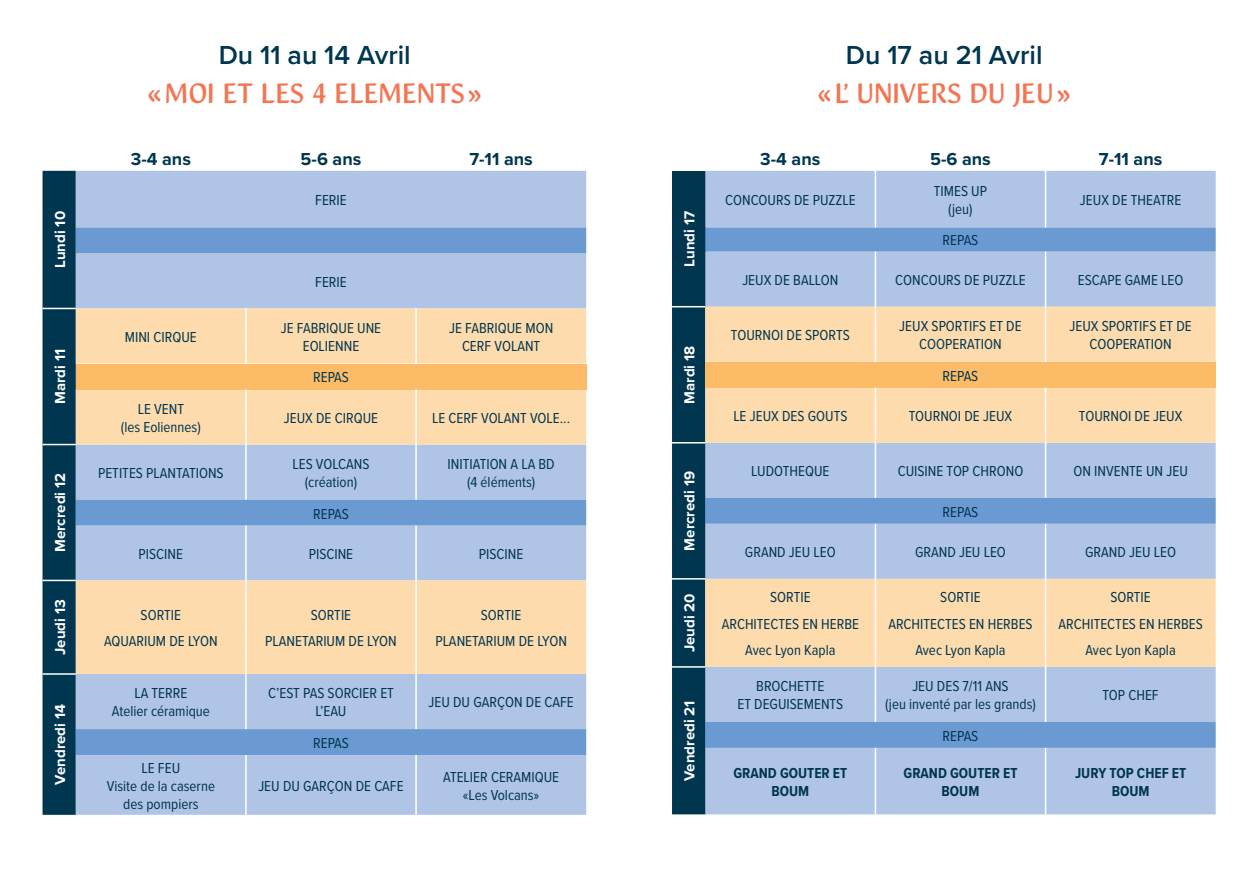
<style>
.page{position:relative;width:1259px;height:893px;background:#fff}
.page>*{position:absolute;margin:0;border:0;box-sizing:border-box;transform-origin:0 0}
.t1{font:27px "Muffin";color:#f37654}
.t2{font:600 27px "Proxima Nova";color:#013650}
.t3{font:700 18px "Proxima Nova";color:#013650}
.t4{font:15px/18px "Proxima Nova Cond";color:#013650;text-align:center}
.t5{font:700 15px "Proxima Nova";color:#fff}
.t6{font:700 15px "Proxima Nova Cond";color:#013650}
</style>
<div class="page">
<div style="left:43px;top:170px;width:543px;height:645px;background:#013650"></div>
<div style="left:76px;top:171px;width:510px;height:644px;background:#b0c5e5"></div>
<svg style="left:76px;top:227px;width:510px;height:528px;background:#99b7de"></svg>
<svg style="left:76px;top:308px;width:510px;height:366px;background:#d9cfc1"></svg>
<div style="left:76px;top:364px;width:510px;height:25px;background:#fcbc67"></div>
<hr style="left:43px;top:308px;width:33px;height:1px;background:#fff">
<hr style="left:43px;top:444px;width:33px;height:1px;background:#fff">
<hr style="left:43px;top:580px;width:33px;height:1px;background:#fff">
<hr style="left:43px;top:673px;width:33px;height:2px;background:#fff">
<hr style="left:245px;top:445px;width:2px;height:55px;background:#fff">
<hr style="left:245px;top:674px;width:2px;height:55px;background:#fff">
<hr style="left:245px;top:525px;width:2px;height:55px;background:#fff">
<hr style="left:245px;top:755px;width:2px;height:60px;background:#fff">
<hr style="left:415px;top:445px;width:2px;height:55px;background:#fff">
<hr style="left:415px;top:674px;width:2px;height:55px;background:#fff">
<hr style="left:415px;top:525px;width:2px;height:55px;background:#fff">
<hr style="left:415px;top:755px;width:2px;height:60px;background:#fff">
<hr style="left:245px;top:308px;width:2px;height:56px;background:#fff">
<hr style="left:245px;top:389px;width:2px;height:56px;background:#fff">
<hr style="left:415px;top:308px;width:2px;height:56px;background:#fff">
<hr style="left:415px;top:389px;width:2px;height:56px;background:#fff">
<hr style="left:245px;top:580px;width:2px;height:94px;background:#fff">
<hr style="left:415px;top:580px;width:2px;height:94px;background:#fff">
<div style="left:672px;top:171px;width:33px;height:136px;background:#013650"></div>
<div style="left:705px;top:171px;width:510px;height:643px;background:#b0c5e5"></div>
<svg style="left:705px;top:227px;width:510px;height:521px;background:#9ab7de"></svg>
<div style="left:672px;top:307px;width:33px;height:507px;background:#013650"></div>
<svg style="left:705px;top:307px;width:510px;height:360px;background:#d8cec2"></svg>
<div style="left:705px;top:362px;width:510px;height:26px;background:#fcbc67"></div>
<hr style="left:672px;top:306px;width:33px;height:1px;background:#fff">
<hr style="left:672px;top:442px;width:33px;height:1px;background:#fff">
<hr style="left:672px;top:578px;width:33px;height:2px;background:#fff">
<hr style="left:672px;top:666px;width:33px;height:2px;background:#fff">
<hr style="left:874px;top:171px;width:2px;height:56px;background:#fff">
<hr style="left:874px;top:443px;width:2px;height:55px;background:#fff">
<hr style="left:874px;top:667px;width:2px;height:55px;background:#fff">
<hr style="left:874px;top:252px;width:2px;height:55px;background:#fff">
<hr style="left:874px;top:524px;width:2px;height:55px;background:#fff">
<hr style="left:874px;top:748px;width:2px;height:66px;background:#fff">
<hr style="left:1044px;top:171px;width:2px;height:56px;background:#fff">
<hr style="left:1044px;top:443px;width:2px;height:55px;background:#fff">
<hr style="left:1044px;top:667px;width:2px;height:55px;background:#fff">
<hr style="left:1044px;top:252px;width:2px;height:55px;background:#fff">
<hr style="left:1044px;top:524px;width:2px;height:55px;background:#fff">
<hr style="left:1044px;top:748px;width:2px;height:66px;background:#fff">
<hr style="left:874px;top:307px;width:2px;height:55px;background:#fff">
<hr style="left:874px;top:388px;width:2px;height:55px;background:#fff">
<hr style="left:1044px;top:307px;width:2px;height:55px;background:#fff">
<hr style="left:1044px;top:388px;width:2px;height:55px;background:#fff">
<hr style="left:874px;top:579px;width:2px;height:88px;background:#fff">
<hr style="left:1044px;top:579px;width:2px;height:88px;background:#fff">
<p class="t2" style="left:219px;top:35px;width:194px">Du 11 au 14 Avril</p>
<p class="t2" style="left:846px;top:35px;width:198px">Du 17 au 21 Avril</p>
<p class="t1" style="left:148px;top:76px;width:335px">«MOI ET LES 4 ELEMENTS»</p>
<p class="t1" style="left:818px;top:76px;width:254px">«L’ UNIVERS DU JEU»</p>
<p class="t3" style="left:131px;top:145px;width:62px">3-4 ans</p>
<p class="t3" style="left:301px;top:145px;width:62px">5-6 ans</p>
<p class="t3" style="left:469px;top:145px;width:65px">7-11 ans</p>
<p class="t5" style="left:49px;top:268px;width:58px;rotate:-90deg">Lundi 10</p>
<p class="t5" style="left:49px;top:404px;width:57px;rotate:-90deg">Mardi 11</p>
<p class="t5" style="left:49px;top:552px;width:81px;rotate:-90deg">Mercredi 12</p>
<p class="t4" style="left:315px;top:190px;width:33px">FERIE</p>
<p class="t4" style="left:125px;top:327px;width:74px">MINI CIRQUE</p>
<p class="t4" style="left:138px;top:399px;width:48px">LE VENT</p>
<p class="t4" style="left:121px;top:417px;width:81px">(les Eoliennes)</p>
<p class="t4" style="left:98px;top:463px;width:127px">PETITES PLANTATIONS</p>
<p class="t4" style="left:315px;top:272px;width:33px">FERIE</p>
<p class="t4" style="left:281px;top:318px;width:102px">JE FABRIQUE UNE</p>
<p class="t4" style="left:303px;top:336px;width:58px">EOLIENNE</p>
<p class="t4" style="left:313px;top:368px;width:37px">REPAS</p>
<p class="t4" style="left:449px;top:318px;width:106px">JE FABRIQUE MON</p>
<p class="t4" style="left:462px;top:336px;width:80px">CERF VOLANT</p>
<p class="t4" style="left:284px;top:408px;width:96px">JEUX DE CIRQUE</p>
<p class="t4" style="left:432px;top:408px;width:139px">LE CERF VOLANT VOLE...</p>
<p class="t4" style="left:292px;top:454px;width:79px">LES VOLCANS</p>
<p class="t4" style="left:305px;top:472px;width:54px">(création)</p>
<p class="t4" style="left:313px;top:504px;width:37px">REPAS</p>
<p class="t4" style="left:447px;top:454px;width:109px">INITIATION A LA BD</p>
<p class="t4" style="left:467px;top:472px;width:70px">(4 éléments)</p>
<p class="t4" style="left:139px;top:544px;width:46px">PISCINE</p>
<p class="t4" style="left:309px;top:544px;width:46px">PISCINE</p>
<p class="t4" style="left:479px;top:544px;width:46px">PISCINE</p>
<p class="t5" style="left:49px;top:655px;width:57px;rotate:-90deg">Jeudi 13</p>
<p class="t4" style="left:141px;top:605px;width:42px">SORTIE</p>
<p class="t4" style="left:104px;top:632px;width:115px">AQUARIUM DE LYON</p>
<p class="t5" style="left:49px;top:785px;width:82px;rotate:-90deg">Vendredi 14</p>
<p class="t4" style="left:134px;top:684px;width:54px">LA TERRE</p>
<p class="t4" style="left:112px;top:702px;width:100px">Atelier céramique</p>
<p class="t4" style="left:141px;top:758px;width:40px">LE FEU</p>
<p class="t4" style="left:107px;top:776px;width:110px">Visite de la caserne</p>
<p class="t4" style="left:123px;top:794px;width:77px">des pompiers</p>
<p class="t4" style="left:311px;top:605px;width:42px">SORTIE</p>
<p class="t4" style="left:265px;top:632px;width:133px">PLANETARIUM DE LYON</p>
<p class="t4" style="left:481px;top:605px;width:42px">SORTIE</p>
<p class="t4" style="left:435px;top:632px;width:133px">PLANETARIUM DE LYON</p>
<p class="t4" style="left:268px;top:684px;width:127px">C’EST PAS SORCIER ET<br>L’EAU</p>
<p class="t4" style="left:428px;top:693px;width:147px">JEU DU GARÇON DE CAFE</p>
<p class="t4" style="left:313px;top:733px;width:37px">REPAS</p>
<p class="t4" style="left:258px;top:776px;width:147px">JEU DU GARÇON DE CAFE</p>
<p class="t4" style="left:443px;top:767px;width:118px">ATELIER CERAMIQUE</p>
<p class="t4" style="left:463px;top:785px;width:78px">«Les Volcans»</p>
<p class="t5" style="left:678px;top:267px;width:57px;rotate:-90deg">Lundi 17</p>
<p class="t5" style="left:678px;top:404px;width:60px;rotate:-90deg">Mardi 18</p>
<p class="t5" style="left:678px;top:550px;width:81px;rotate:-90deg">Mercredi 19</p>
<p class="t3" style="left:760px;top:145px;width:62px">3-4 ans</p>
<p class="t3" style="left:930px;top:145px;width:62px">5-6 ans</p>
<p class="t3" style="left:1099px;top:145px;width:65px">7-11 ans</p>
<p class="t4" style="left:725px;top:190px;width:132px">CONCOURS DE PUZZLE</p>
<p class="t4" style="left:934px;top:181px;width:55px">TIMES UP</p>
<p class="t4" style="left:948px;top:199px;width:26px">(jeu)</p>
<p class="t4" style="left:942px;top:231px;width:37px">REPAS</p>
<p class="t4" style="left:1080px;top:190px;width:103px">JEUX DE THEATRE</p>
<p class="t4" style="left:742px;top:270px;width:98px">JEUX DE BALLON</p>
<p class="t4" style="left:895px;top:270px;width:132px">CONCOURS DE PUZZLE</p>
<p class="t4" style="left:1077px;top:270px;width:107px">ESCAPE GAME LEO</p>
<p class="t4" style="left:731px;top:326px;width:120px">TOURNOI DE SPORTS</p>
<p class="t4" style="left:899px;top:317px;width:124px">JEUX SPORTIFS ET DE<br>COOPERATION</p>
<p class="t4" style="left:1069px;top:317px;width:124px">JEUX SPORTIFS ET DE</p>
<p class="t4" style="left:1089px;top:335px;width:84px">COOPERATION</p>
<p class="t4" style="left:942px;top:366px;width:37px">REPAS</p>
<p class="t4" style="left:733px;top:407px;width:116px">LE JEUX DES GOUTS</p>
<p class="t4" style="left:909px;top:407px;width:105px">TOURNOI DE JEUX</p>
<p class="t4" style="left:1079px;top:407px;width:105px">TOURNOI DE JEUX</p>
<p class="t4" style="left:751px;top:462px;width:80px">LUDOTHEQUE</p>
<p class="t4" style="left:897px;top:462px;width:127px">CUISINE TOP CHRONO</p>
<p class="t4" style="left:1073px;top:462px;width:116px">ON INVENTE UN JEU</p>
<p class="t4" style="left:942px;top:502px;width:37px">REPAS</p>
<p class="t4" style="left:745px;top:543px;width:92px">GRAND JEU LEO</p>
<p class="t4" style="left:915px;top:543px;width:92px">GRAND JEU LEO</p>
<p class="t4" style="left:1085px;top:543px;width:92px">GRAND JEU LEO</p>
<p class="t5" style="left:678px;top:652px;width:60px;rotate:-90deg">Jeudi 20</p>
<p class="t4" style="left:770px;top:588px;width:42px">SORTIE</p>
<p class="t4" style="left:722px;top:614px;width:139px">ARCHITECTES EN HERBE</p>
<p class="t4" style="left:745px;top:641px;width:92px">Avec Lyon Kapla</p>
<p class="t5" style="left:678px;top:781px;width:82px;rotate:-90deg">Vendredi 21</p>
<p class="t4" style="left:756px;top:677px;width:70px">BROCHETTE</p>
<p class="t4" style="left:737px;top:695px;width:107px">ET DEGUISEMENTS</p>
<p class="t6" style="left:733px;top:762px;width:115px">GRAND GOUTER ET</p>
<p class="t6" style="left:771px;top:780px;width:39px">BOUM</p>
<p class="t4" style="left:940px;top:588px;width:42px">SORTIE</p>
<p class="t4" style="left:888px;top:614px;width:146px">ARCHITECTES EN HERBES</p>
<p class="t4" style="left:915px;top:641px;width:92px">Avec Lyon Kapla</p>
<p class="t4" style="left:912px;top:677px;width:98px">JEU DES 7/11 ANS</p>
<p class="t4" style="left:885px;top:695px;width:152px">(jeu inventé par les grands)</p>
<p class="t4" style="left:942px;top:726px;width:37px">REPAS</p>
<p class="t6" style="left:903px;top:762px;width:115px">GRAND GOUTER ET</p>
<p class="t6" style="left:941px;top:780px;width:39px">BOUM</p>
<p class="t4" style="left:1110px;top:588px;width:42px">SORTIE</p>
<p class="t4" style="left:1058px;top:614px;width:146px">ARCHITECTES EN HERBES</p>
<p class="t4" style="left:1085px;top:641px;width:92px">Avec Lyon Kapla</p>
<p class="t4" style="left:1102px;top:686px;width:58px">TOP CHEF</p>
<p class="t6" style="left:1075px;top:762px;width:113px">JURY TOP CHEF ET</p>
<p class="t6" style="left:1111px;top:780px;width:39px">BOUM</p>
</div>
